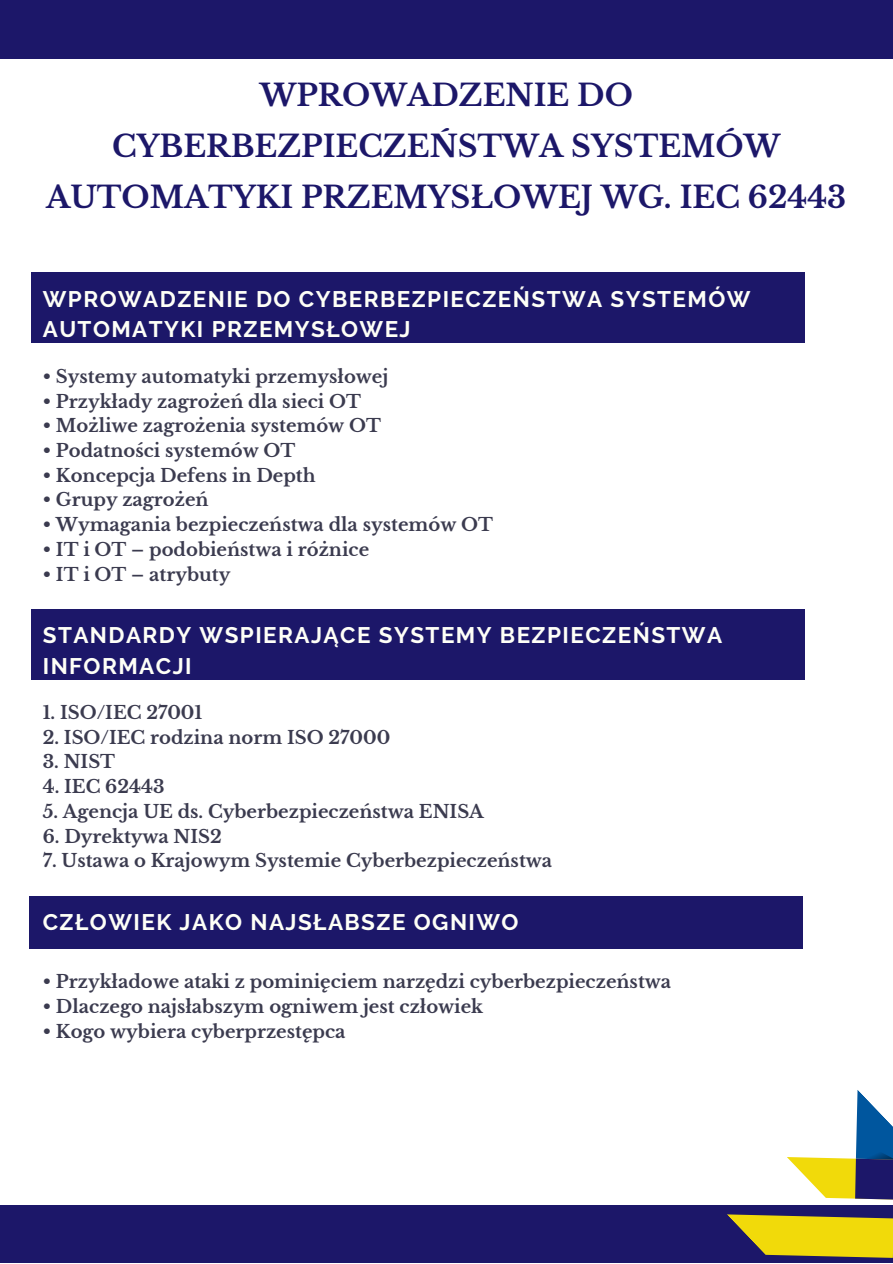
<style>
.page{position:relative;width:893px;height:1264px;background:#fff}
.page>*{position:absolute;margin:0;border:0;box-sizing:border-box;transform-origin:0 0}
.t1{font:700 29.85px/50.8px "Libre Baskerville";color:#1c1769;text-align:center}
.t2{font:700 22.5px/30.3px "Raleway";letter-spacing:.065em;color:#fefff7}
.t3{font:700 18px "Libre Baskerville";color:#3b3b4f}
</style>
<div class="page">
<div style="left:0;top:0;width:892px;height:1262px;background:#1c1769"></div>
<div style="left:0;top:59px;width:892px;height:1145px;background:#fff"></div>
<svg style="left:726px;top:1090px;width:166px;height:168px"></svg>
<div style="left:31px;top:273px;width:773px;height:69px;background:#1c1769"></div>
<div style="left:31px;top:609px;width:773px;height:70px;background:#1c1769"></div>
<div style="left:30px;top:896px;width:772px;height:52px;background:#1c1769"></div>
<p class="t1" style="left:46px;top:70px;width:801px">WPROWADZENIE DO<br>CYBERBEZPIECZEŃSTWA SYSTEMÓW<br>AUTOMATYKI PRZEMYSŁOWEJ WG. IEC 62443</p>
<p class="t2" style="left:43px;top:283px;width:709px">WPROWADZENIE DO CYBERBEZPIECZEŃSTWA SYSTEMÓW<br>AUTOMATYKI PRZEMYSŁOWEJ</p>
<p class="t3" style="left:43px;top:365px;width:347px">• Systemy automatyki przemysłowej</p>
<p class="t3" style="left:43px;top:390px;width:319px">• Przykłady zagrożeń dla sieci OT</p>
<p class="t3" style="left:43px;top:415px;width:339px">• Możliwe zagrożenia systemów OT</p>
<p class="t3" style="left:43px;top:439px;width:254px">• Podatności systemów OT</p>
<p class="t3" style="left:43px;top:464px;width:274px">• Koncepcja Defens in Depth</p>
<p class="t3" style="left:43px;top:489px;width:167px">• Grupy zagrożeń</p>
<p class="t3" style="left:43px;top:514px;width:451px">• Wymagania bezpieczeństwa dla systemów OT</p>
<p class="t3" style="left:43px;top:538px;width:328px">• IT i OT – podobieństwa i różnice</p>
<p class="t3" style="left:43px;top:563px;width:189px">• IT i OT – atrybuty</p>
<p class="t2" style="left:43px;top:620px;width:680px">STANDARDY WSPIERAJĄCE SYSTEMY BEZPIECZEŃSTWA<br>INFORMACJI</p>
<p class="t3" style="left:43px;top:701px;width:161px">1. ISO/IEC 27001</p>
<p class="t3" style="left:43px;top:726px;width:349px">2. ISO/IEC rodzina norm ISO 27000</p>
<p class="t3" style="left:43px;top:751px;width:74px">3. NIST</p>
<p class="t3" style="left:43px;top:775px;width:123px">4. IEC 62443</p>
<p class="t3" style="left:43px;top:800px;width:442px">5. Agencja UE ds. Cyberbezpieczeństwa ENISA</p>
<p class="t3" style="left:43px;top:825px;width:181px">6. Dyrektywa NIS2</p>
<p class="t3" style="left:43px;top:850px;width:511px">7. Ustawa o Krajowym Systemie Cyberbezpieczeństwa</p>
<p class="t2" style="left:43px;top:906px;width:477px">CZŁOWIEK JAKO NAJSŁABSZE OGNIWO</p>
<p class="t3" style="left:43px;top:970px;width:630px">• Przykładowe ataki z pominięciem narzędzi cyberbezpieczeństwa</p>
<p class="t3" style="left:43px;top:995px;width:442px">• Dlaczego najsłabszym ogniwem jest człowiek</p>
<p class="t3" style="left:43px;top:1020px;width:304px">• Kogo wybiera cyberprzestępca</p>
</div>
